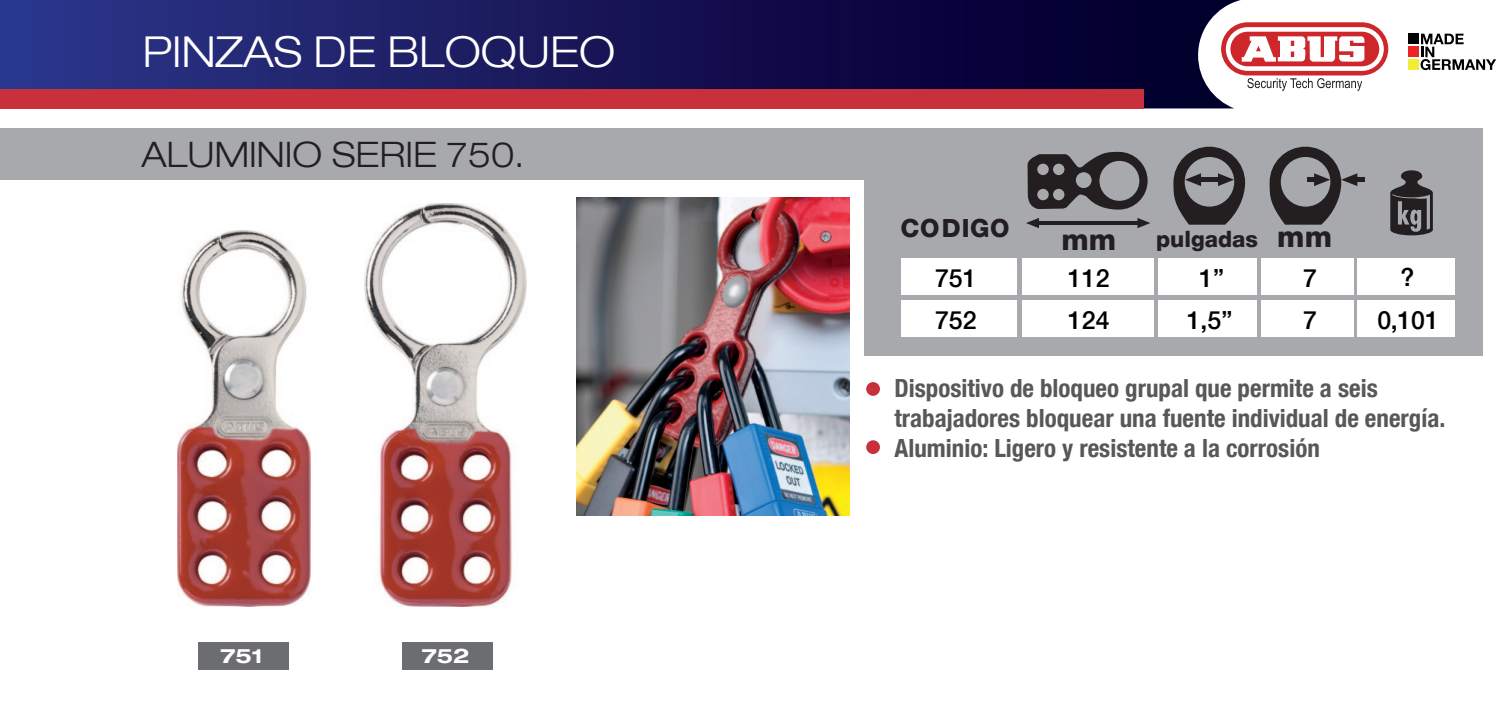
<style>
.page{position:relative;width:1507px;height:705px;background:#fff}
.page>*{position:absolute;margin:0;border:0;box-sizing:border-box;transform-origin:0 0}
.t1{font:300 expanded 42.5px "Helvetica Neue LT Com";color:#fff}
.t2{font:300 expanded 35px "Helvetica Neue LT Com";color:#231f20}
.t3{font:800 29.75px "Helvetica Neue LT Com";color:#231f20}
.t4{font:700 condensed 25px/30px "Helvetica Neue LT Com";color:#57585a}
.t5{font:500 25px "Helvetica Neue LT Com";color:#000}
.t6{font:800 25px "Helvetica Neue LT Com";letter-spacing:.04em;color:#231f20}
.t7{font:800 22.5px "Helvetica Neue LT Com";color:#231f20}
.t8{font:700 expanded 20px "Helvetica Neue LT Com";color:#fff}
.s1{font-size:29.75px}
</style>
<div class="page">
<svg style="left:0;top:0;width:1241px;height:108px;background:#1c1c5c"></svg>
<div style="left:1221px;top:22px;width:167px;height:53px;background:#cd262b;border-radius:27px"></div>
<svg style="left:1247px;top:78px;width:115px;height:13px"></svg>
<svg style="left:1226px;top:27px;width:158px;height:44px"></svg>
<svg style="left:1420px;top:34px;width:76px;height:36px"></svg>
<div style="left:1408px;top:34px;width:11px;height:10px;background:#000"></div>
<div style="left:1408px;top:46px;width:11px;height:11px;background:#ed2523"></div>
<div style="left:1408px;top:59px;width:11px;height:11px;background:#f3ec37"></div>
<div style="left:0;top:89px;width:1143px;height:19px;background:#c8313c"></div>
<div style="left:864px;top:128px;width:619px;height:227px;background:#a8a9ad"></div>
<div style="left:1022px;top:300px;width:131px;height:37px;background:#fff"></div>
<div style="left:1022px;top:258px;width:131px;height:36px;background:#fff"></div>
<div style="left:901px;top:258px;width:115px;height:36px;background:#fff"></div>
<div style="left:901px;top:300px;width:115px;height:37px;background:#fff"></div>
<div style="left:1358px;top:300px;width:97px;height:37px;background:#fff"></div>
<div style="left:1358px;top:258px;width:97px;height:36px;background:#fff"></div>
<div style="left:1158px;top:300px;width:99px;height:37px;background:#fff"></div>
<div style="left:1158px;top:258px;width:99px;height:36px;background:#fff"></div>
<div style="left:1261px;top:300px;width:93px;height:37px;background:#fff"></div>
<div style="left:1261px;top:258px;width:93px;height:36px;background:#fff"></div>
<div style="left:0;top:128px;width:904px;height:51px;background:#a8a9ad"></div>
<div style="left:198px;top:642px;width:90px;height:27px;background:#6c6d70"></div>
<div style="left:402px;top:642px;width:90px;height:27px;background:#6c6d70"></div>
<img style="left:577px;top:197px;width:272px;height:318px">
<div style="left:866px;top:382px;width:14px;height:13px;background:#c8313c;border-radius:50%"></div>
<div style="left:866px;top:440px;width:14px;height:13px;background:#c8313c;border-radius:50%"></div>
<svg style="left:1390px;top:170px;width:43px;height:65px"></svg>
<svg style="left:1173px;top:147px;width:72px;height:77px"></svg>
<hr style="left:1200px;top:177px;width:19px;height:4px;background:#231f20">
<svg style="left:1269px;top:147px;width:95px;height:77px"></svg>
<svg style="left:1137px;top:218px;width:13px;height:10px"></svg>
<svg style="left:1026px;top:218px;width:13px;height:10px"></svg>
<hr style="left:1038px;top:221px;width:100px;height:4px;background:#231f20">
<svg style="left:1027px;top:152px;width:121px;height:57px"></svg>
<img style="left:364px;top:203px;width:162px;height:402px">
<img style="left:177px;top:230px;width:133px;height:376px">
<h1 class="t1" style="left:142px;top:26px;width:475px">PINZAS DE BLOQUEO</h1>
<h2 class="t2" style="left:142px;top:133px;width:384px">ALUMINIO SERIE 750.</h2>
<p class="t8" style="left:220px;top:642px;width:44px">751</p>
<p class="t8" style="left:422px;top:642px;width:49px">752</p>
<p class="t6" style="left:900px;top:213px;width:111px">CODIGO</p>
<p class="t5" style="left:935px;top:263px;width:43px">751</p>
<p class="t5" style="left:1068px;top:263px;width:43px">112</p>
<p class="t5" style="left:1199px;top:263px;width:26px">1”</p>
<p class="t5" style="left:1303px;top:263px;width:15px">7</p>
<p class="t5" style="left:1400px;top:262px;width:15px">?</p>
<p class="t5" style="left:935px;top:305px;width:43px">752</p>
<p class="t5" style="left:1068px;top:305px;width:43px">124</p>
<p class="t5" style="left:1187px;top:305px;width:47px">1,5”</p>
<p class="t5" style="left:1303px;top:305px;width:15px">7</p>
<p class="t5" style="left:1377px;top:304px;width:63px">0,101</p>
<p class="t3" style="left:1061px;top:221px;width:56px">mm</p>
<p class="t7" style="left:1156px;top:225px;width:177px">pulgadas <span class="s1">mm</span></p>
<p class="t4" style="left:894px;top:373px;width:552px">Dispositivo de bloqueo grupal que permite a seis trabajadores bloquear una fuente individual de energía.<br>Aluminio: Ligero y resistente a la corrosión</p>
</div>
